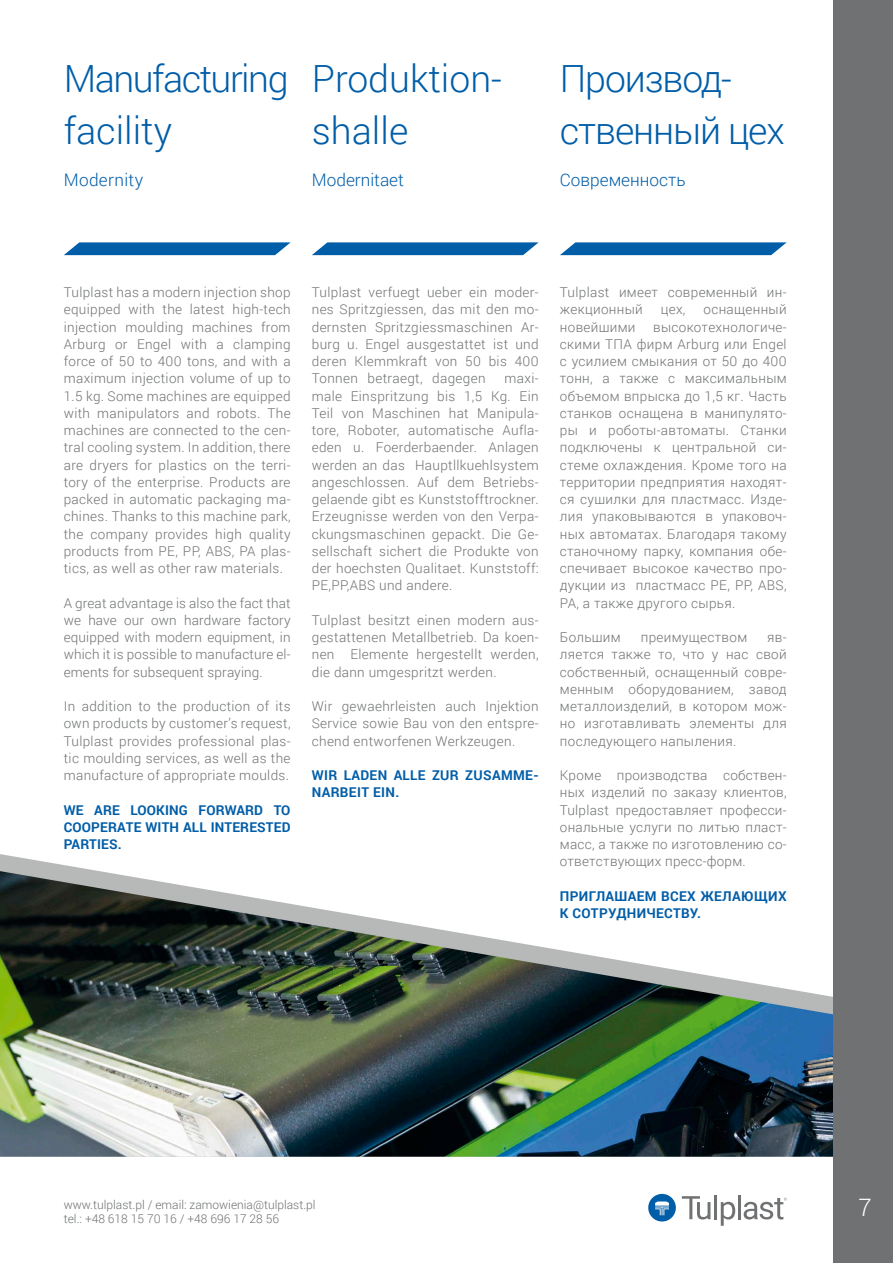
<style>
.page{position:relative;width:893px;height:1263px;background:#fff}
.page>*{position:absolute;margin:0;border:0;box-sizing:border-box;transform-origin:0 0}
.t1{font:300 37.5px/52.5px "Roboto";letter-spacing:-.03em;color:#005da8}
.t2{font:300 37.5px/52.5px "Roboto";color:#005da8}
.t3{font:300 24px "Roboto";color:#fff}
.t4{font:300 17.25px "Roboto";color:#005da8}
.t5{font:300 17.25px "Roboto";letter-spacing:.02em;color:#005da8}
.t6{font:300 13.5px/17.2px "Roboto";letter-spacing:.025em;color:#6f7172;text-align:justify}
.t7{font:700 13.5px/17.2px "Roboto";letter-spacing:.025em;color:#005da8}
.t8{font:300 12px "Roboto";color:#6f7172}
</style>
<div class="page">
<img style="left:0;top:871px;width:833px;height:286px">
<div style="left:833px;top:0;width:60px;height:1263px;background:#6f7172"></div>
<svg style="left:64px;top:242px;width:227px;height:13px;background:#186cb0"></svg>
<svg style="left:312px;top:242px;width:227px;height:13px;background:#186cb0"></svg>
<svg style="left:560px;top:242px;width:227px;height:13px;background:#186cb0"></svg>
<div style="left:648px;top:1194px;width:28px;height:27px;background:#005da8;border-radius:50%"></div>
<svg style="left:655px;top:1201px;width:14px;height:14px"></svg>
<hr style="left:714px;top:1195px;width:3px;height:24px;background:#6f7172">
<svg style="left:721px;top:1202px;width:14px;height:24px"></svg>
<hr style="left:738px;top:1195px;width:3px;height:24px;background:#6f7172">
<svg style="left:744px;top:1198px;width:43px;height:21px"></svg>
<svg style="left:682px;top:1196px;width:28px;height:23px"></svg>
<p class="t1" style="left:64px;top:51px;width:226px">Manufacturing facility</p>
<p class="t5" style="left:64px;top:168px;width:81px">Modernity</p>
<p class="t2" style="left:312px;top:51px;width:192px">Produktion&shy;shalle</p>
<p class="t4" style="left:312px;top:168px;width:94px">Modernitaet</p>
<p class="t1" style="left:560px;top:51px;width:226px">Производ&shy;ственный цех</p>
<p class="t4" style="left:560px;top:168px;width:127px">Современность</p>
<p class="t6" style="left:64px;top:283px;width:228px">Tulplast has a modern injection shop equipped with the latest high-tech injection moulding machines from Arburg or Engel with a clamping force of 50 to 400 tons, and with a maximum injection volume of up to 1.5 kg. Some machines are equipped with manipulators and robots. The machines are connected to the cen&shy;tral cooling system. In addition, there are dryers for plastics on the terri&shy;tory of the enterprise. Products are packed in automatic packaging ma&shy;chines. Thanks to this machine park, the company provides high quality products from PE, PP, ABS, PA plas&shy;tics, as well as other raw materials.</p>
<p class="t6" style="left:64px;top:594px;width:228px">A great advantage is also the fact that we have our own hardware factory equipped with modern equipment, in which it is possible to manufacture el&shy;ements for subsequent spraying.</p>
<p class="t6" style="left:64px;top:697px;width:228px">In addition to the production of its own products by customer’s request, Tulplast provides professional plas&shy;tic moulding services, as well as the manufacture of appropriate moulds.</p>
<p class="t7" style="left:64px;top:801px;width:228px;text-align:justify">WE ARE LOOKING FORWARD TO COOPERATE WITH ALL INTERESTED PARTIES.</p>
<p class="t6" style="left:312px;top:283px;width:228px">Tulplast verfuegt ueber ein moder&shy;nes Spritzgiessen, das mit den mo&shy;dernsten Spritzgiessmaschinen Ar&shy;burg u. Engel ausgestattet ist und deren Klemmkraft von 50 bis 400<br>Tonnen betraegt, dagegen</p>
<p class="t6" style="left:312px;top:370px;width:228px;text-indent:193px">maxi&shy;male Einspritzung bis 1,5 Kg. Ein Teil von Maschinen hat Manipula&shy;tore, Roboter, automatische Aufla&shy;eden u. Foerderbaender. Anlagen werden an das Hauptllkuehlsystem angeschlossen. Auf dem Betriebs&shy;gelaende gibt es Kunststofftrockner.<br>Erzeugnisse werden von den Verpa&shy;ckungsmaschinen gepackt. Die Ge&shy;sellschaft sichert die Produkte von der hoechsten Qualitaet. Kunststoff:<br>PE,PP,ABS und andere.</p>
<p class="t6" style="left:312px;top:611px;width:228px">Tulplast besitzt einen modern aus&shy;gestattenen Metallbetrieb. Da koen&shy;nen Elemente hergestellt werden, die dann umgespritzt werden.</p>
<p class="t6" style="left:312px;top:697px;width:228px">Wir gewaehrleisten auch Injektion Service sowie Bau von den entspre&shy;chend entworfenen Werkzeugen.</p>
<p class="t7" style="left:312px;top:766px;width:228px">WIR LADEN ALLE ZUR ZUSAMME-<br>NARBEIT EIN.</p>
<p class="t6" style="left:560px;top:283px;width:228px">Tulplast имеет современный ин&shy;жекционный</p>
<p class="t6" style="left:661px;top:301px;width:26px">цех,</p>
<p class="t6" style="left:703px;top:301px;width:85px">оснащенный</p>
<p class="t6" style="left:560px;top:318px;width:77px">новейшими</p>
<p class="t6" style="left:560px;top:318px;width:228px;text-indent:93px">высокотехнологиче&shy;скими ТПА фирм Arburg или Engel с усилием смыкания от 50 до 400 тонн, а также с максимальным объемом впрыска до 1,5 кг. Часть станков оснащена в манипулято&shy;ры и роботы-автоматы. Станки подключены к центральной си&shy;стеме охлаждения. Кроме того на территории предприятия находят&shy;ся сушилки для пластмасс. Изде&shy;лия упаковываются в упаковоч&shy;ных автоматах. Благодаря такому станочному парку, компания обе&shy;спечивает высокое качество про&shy;дукции из пластмасс PE, PP, ABS, PA, а также другого сырья.</p>
<p class="t6" style="left:560px;top:628px;width:62px">Большим</p>
<p class="t6" style="left:641px;top:628px;width:108px">преимуществом</p>
<p class="t6" style="left:560px;top:628px;width:228px;text-indent:207px">яв&shy;ляется также то, что у нас свой собственный, оснащенный совре&shy;менным оборудованием, завод металлоизделий, в котором мож&shy;но изготавливать элементы для последующего напыления.</p>
<p class="t6" style="left:560px;top:766px;width:228px">Кроме производства собствен&shy;ных изделий по заказу клиентов, Tulplast предоставляет професси&shy;ональные услуги по литью пласт&shy;масс, а также по изготовлению со&shy;ответствующих пресс-форм.</p>
<p class="t7" style="left:560px;top:887px;width:228px">ПРИГЛАШАЕМ ВСЕХ ЖЕЛАЮЩИХ<br>К СОТРУДНИЧЕСТВУ.</p>
<p class="t8" style="left:64px;top:1196px;width:253px">www.tulplast.pl / email: zamowienia@tulplast.pl</p>
<p class="t8" style="left:64px;top:1211px;width:217px">tel.: +48 618 15 70 16 / +48 696 17 28 56</p>
<p class="t3" style="left:858px;top:1190px;width:15px">7</p>
</div>
